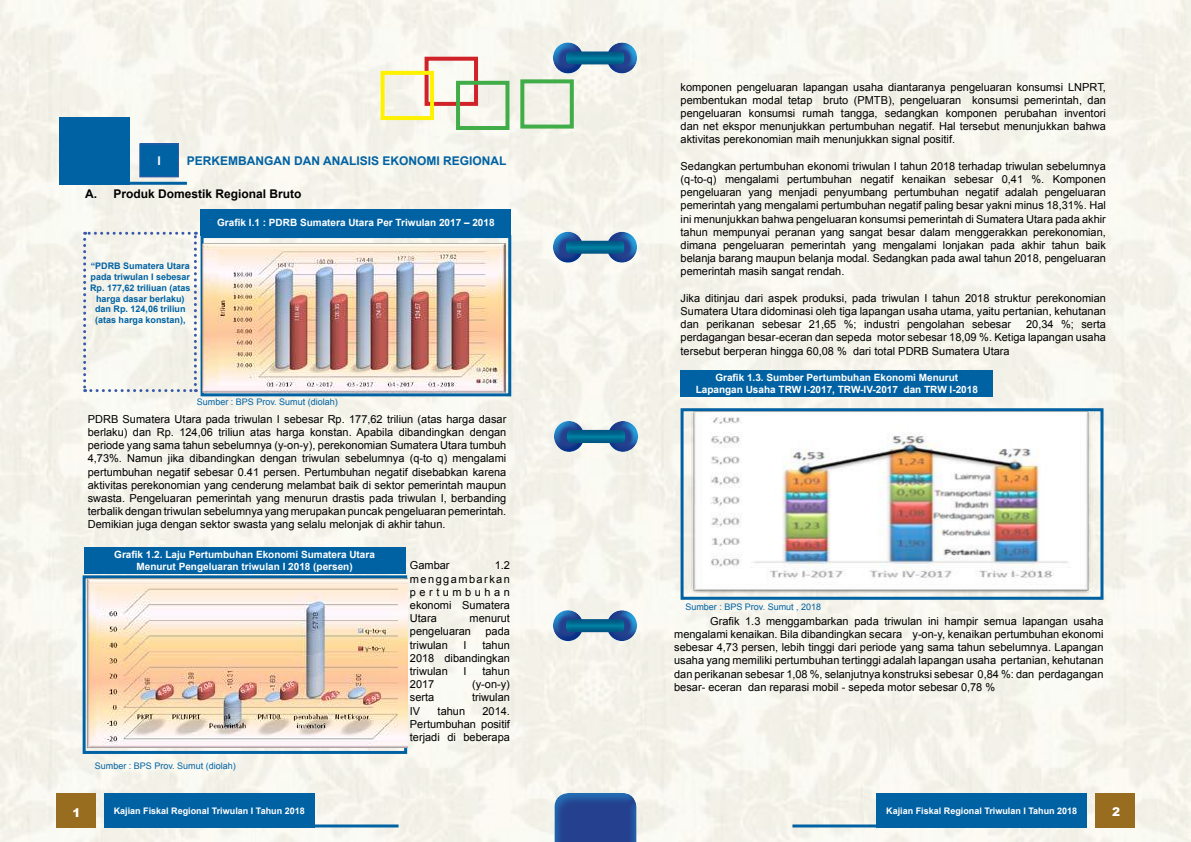
<style>
.page{position:relative;width:1191px;height:842px;background:#fff}
.page>*{position:absolute;margin:0;border:0;box-sizing:border-box;transform-origin:0 0}
.t1{font:700 12px "Arial";color:#0062a3}
.t2{font:700 12px "Arial";color:#000}
.t3{font:900 12px "Arial";color:#fff}
.t4{font:700 12px "Arial";color:#fff}
.t5{font:11px/13.2px "Arial";color:#000;text-align:justify}
.t6{font:700 10px/12px "Arial";color:#fff;text-align:center}
.t7{font:700 9px/10.8px "Arial";color:#0062a3;text-align:center}
.t8{font:9px "Arial";color:#0062a3}
.t9{font:700 9px "Arial";color:#fff}
</style>
<div class="page">
<img style="left:0;top:0;width:1191px;height:842px">
<div style="left:545px;top:36px;width:39px;height:37px;background:#f4f3ea"></div>
<div style="left:551px;top:43px;width:39px;height:32px;background:#00adef;opacity:.75"></div>
<div style="left:611px;top:36px;width:33px;height:39px;background:#00adef;opacity:.75"></div>
<div style="left:599px;top:39px;width:35px;height:36px;background:#00adef;opacity:.75"></div>
<div style="left:559px;top:45px;width:72px;height:21px;background:#24408e;opacity:.5"></div>
<div style="left:546px;top:414px;width:39px;height:37px;background:#f4f3ec"></div>
<div style="left:552px;top:421px;width:39px;height:32px;background:#00adef;opacity:.75"></div>
<div style="left:612px;top:414px;width:33px;height:39px;background:#00adef;opacity:.75"></div>
<div style="left:600px;top:417px;width:35px;height:36px;background:#00adef;opacity:.75"></div>
<div style="left:560px;top:423px;width:72px;height:21px;background:#24408e;opacity:.5"></div>
<div style="left:545px;top:225px;width:39px;height:37px;background:#faf9f1"></div>
<div style="left:551px;top:232px;width:39px;height:32px;background:#00adef;opacity:.75"></div>
<div style="left:611px;top:225px;width:33px;height:39px;background:#00adef;opacity:.75"></div>
<div style="left:599px;top:228px;width:35px;height:36px;background:#00adef;opacity:.75"></div>
<div style="left:559px;top:234px;width:72px;height:21px;background:#24408e;opacity:.5"></div>
<div style="left:545px;top:604px;width:39px;height:36px;background:#faf9f3"></div>
<div style="left:551px;top:610px;width:39px;height:33px;background:#00adef;opacity:.75"></div>
<div style="left:611px;top:604px;width:33px;height:39px;background:#00adef;opacity:.75"></div>
<div style="left:599px;top:606px;width:35px;height:37px;background:#00adef;opacity:.75"></div>
<div style="left:559px;top:612px;width:72px;height:21px;background:#24408e;opacity:.5"></div>
<div style="left:545px;top:785px;width:100px;height:57px;background:#00adef;opacity:.37"></div>
<div style="left:56px;top:793px;width:40px;height:34px;background:#996d20"></div>
<div style="left:104px;top:793px;width:210px;height:34px;background:#0062a3"></div>
<div style="left:1095px;top:793px;width:39px;height:34px;background:#996d20"></div>
<hr style="left:108px;top:824px;width:290px;height:3px;background:#0062a3">
<hr style="left:792px;top:824px;width:285px;height:3px;background:#0062a3">
<div style="left:876px;top:793px;width:211px;height:34px;background:#0062a3"></div>
<div style="left:140px;top:144px;width:38px;height:33px;background:#0062a3"></div>
<div style="left:139px;top:143px;width:40px;height:34px;border:1px solid #3759a8"></div>
<svg style="left:83px;top:232px;width:114px;height:160px"></svg>
<div style="left:59px;top:117px;width:70px;height:67px;background:#0062a3"></div>
<hr style="left:59px;top:182px;width:128px;height:3px;background:#0062a3">
<div style="left:201px;top:209px;width:310px;height:26px;background:#0062a3"></div>
<div style="left:424px;top:57px;width:54px;height:49px;border:4px solid #d12229"></div>
<div style="left:456px;top:81px;width:53px;height:49px;border:4px solid #40ad48"></div>
<div style="left:380px;top:71px;width:54px;height:49px;border:4px solid #fff100"></div>
<div style="left:520px;top:79px;width:54px;height:50px;border:4px solid #40ad48"></div>
<div style="left:201px;top:235px;width:310px;height:161px;border:3px solid #0062a3"></div>
<div style="left:84px;top:547px;width:321px;height:26px;background:#0062a3"></div>
<div style="left:83px;top:575px;width:324px;height:179px;border:3px solid #0062a3"></div>
<div style="left:680px;top:370px;width:313px;height:26px;background:#0062a3"></div>
<div style="left:680px;top:408px;width:423px;height:192px;border:3px solid #0062a3"></div>
<img style="left:201px;top:242px;width:304px;height:150px">
<img style="left:86px;top:577px;width:321px;height:171px">
<img style="left:686px;top:409px;width:409px;height:186px">
<p class="t4" style="left:157px;top:153px;width:5px">I</p>
<p class="t1" style="left:187px;top:153px;width:321px">PERKEMBANGAN DAN ANALISIS EKONOMI REGIONAL</p>
<p class="t2" style="left:85px;top:186px;width:218px">A. Produk Domestik Regional Bruto</p>
<p class="t7" style="left:90px;top:261px;width:102px">“PDRB Sumatera Utara pada triwulan I sebesar<br>Rp. 177,62 triliuan (atas harga dasar berlaku) dan Rp. 124,06 triliun (atas harga konstan),</p>
<p class="t6" style="left:217px;top:216px;width:279px">Grafik I.1 : PDRB Sumatera Utara Per Triwulan 2017 – 2018</p>
<p class="t8" style="left:197px;top:396px;width:142px">Sumber : BPS Prov. Sumut (diolah)</p>
<p class="t5" style="left:88px;top:412px;width:420px">PDRB Sumatera Utara pada triwulan I sebesar Rp. 177,62 triliun (atas harga dasar berlaku) dan Rp. 124,06 triliun atas harga konstan. Apabila dibandingkan dengan periode yang sama tahun sebelumnya (y-on-y), perekonomian Sumatera Utara tumbuh 4,73%. Namun jika dibandingkan dengan triwulan sebelumnya (q-to q) mengalami pertumbuhan negatif sebesar 0.41 persen. Pertumbuhan negatif disebabkan karena aktivitas perekonomian yang cenderung melambat baik di sektor pemerintah maupun swasta. Pengeluaran pemerintah yang menurun drastis pada triwulan I, berbanding terbalik dengan triwulan sebelumnya yang merupakan puncak pengeluaran pemerintah.<br>Demikian juga dengan sektor swasta yang selalu melonjak di akhir tahun.</p>
<p class="t5" style="left:410px;top:559px;width:41px">Gambar</p>
<p class="t6" style="left:114px;top:549px;width:262px">Grafik 1.2. Laju Pertumbuhan Ekonomi Sumatera Utara<br>Menurut Pengeluaran triwulan I 2018 (persen)</p>
<p class="t5" style="left:410px;top:559px;width:102px;text-indent:85px">1.2 menggambarkan pertumbuhan ekonomi Sumatera Utara</p>
<p class="t5" style="left:410px;top:612px;width:102px;text-indent:60px">menurut pengeluaran</p>
<p class="t5" style="left:485px;top:625px;width:26px">pada</p>
<p class="t5" style="left:410px;top:638px;width:39px">triwulan</p>
<p class="t5" style="left:463px;top:638px;width:5px">I</p>
<p class="t5" style="left:410px;top:638px;width:102px;text-indent:73px">tahun 2018 dibandingkan triwulan</p>
<p class="t5" style="left:463px;top:665px;width:5px">I</p>
<p class="t5" style="left:482px;top:665px;width:29px">tahun</p>
<p class="t8" style="left:95px;top:760px;width:142px">Sumber : BPS Prov. Sumut (diolah)</p>
<p class="t5" style="left:410px;top:678px;width:26px">2017</p>
<p class="t5" style="left:472px;top:678px;width:39px">(y-on-y)</p>
<p class="t5" style="left:410px;top:691px;width:26px">serta</p>
<p class="t5" style="left:472px;top:691px;width:39px">triwulan</p>
<p class="t5" style="left:410px;top:704px;width:12px">IV</p>
<p class="t5" style="left:437px;top:704px;width:29px">tahun</p>
<p class="t5" style="left:410px;top:704px;width:102px;text-indent:73px">2014.<br>Pertumbuhan positif terjadi di beberapa</p>
<p class="t5" style="left:680px;top:80px;width:427px">komponen pengeluaran lapangan usaha diantaranya pengeluaran konsumsi LNPRT, pembentukan modal tetap bruto (PMTB), pengeluaran konsumsi pemerintah, dan pengeluaran konsumsi rumah tangga, sedangkan komponen perubahan inventori dan net ekspor menunjukkan pertumbuhan negatif. Hal tersebut menunjukkan bahwa aktivitas perekonomian maih menunjukkan signal positif.</p>
<p class="t5" style="left:680px;top:160px;width:427px">Sedangkan pertumbuhan ekonomi triwulan I tahun 2018 terhadap triwulan sebelumnya (q-to-q) mengalami pertumbuhan negatif kenaikan sebesar 0,41 %. Komponen pengeluaran yang menjadi penyumbang pertumbuhan negatif adalah pengeluaran pemerintah yang mengalami pertumbuhan negatif paling besar yakni minus 18,31%. Hal ini menunjukkan bahwa pengeluaran konsumsi pemerintah di Sumatera Utara pada akhir tahun mempunyai peranan yang sangat besar dalam menggerakkan perekonomian, dimana pengeluaran pemerintah yang mengalami lonjakan pada akhir tahun baik belanja barang maupun belanja modal. Sedangkan pada awal tahun 2018, pengeluaran pemerintah masih sangat rendah.</p>
<p class="t5" style="left:680px;top:292px;width:427px">Jika ditinjau dari aspek produksi, pada triwulan I tahun 2018 struktur perekonomian Sumatera Utara didominasi oleh tiga lapangan usaha utama, yaitu pertanian, kehutanan dan perikanan sebesar 21,65 %; industri pengolahan sebesar</p>
<p class="t5" style="left:680px;top:318px;width:427px;text-indent:345px">20,34 %; serta perdagangan besar-eceran dan sepeda motor sebesar 18,09 %. Ketiga lapangan usaha tersebut berperan hingga 60,08 % dari total PDRB Sumatera Utara</p>
<p class="t6" style="left:695px;top:372px;width:284px">Grafik 1.3. Sumber Pertumbuhan Ekonomi Menurut<br>Lapangan Usaha TRW I-2017, TRW-IV-2017 dan TRW I-2018</p>
<p class="t8" style="left:685px;top:600px;width:137px">Sumber : BPS Prov. Sumut , 2018</p>
<p class="t5" style="left:674px;top:614px;width:431px;text-indent:36px">Grafik 1.3 menggambarkan pada triwulan ini hampir semua lapangan usaha mengalami kenaikan. Bila dibandingkan secara y-on-y, kenaikan pertumbuhan ekonomi sebesar 4,73 persen, lebih tinggi dari periode yang sama tahun sebelumnya. Lapangan usaha yang memiliki pertumbuhan tertinggi adalah lapangan usaha pertanian, kehutanan dan perikanan sebesar 1,08 %, selanjutnya konstruksi sebesar 0,84 %: dan perdagangan besar- eceran dan reparasi mobil - sepeda motor sebesar 0,78 %</p>
<p class="t3" style="left:73px;top:804px;width:10px">1</p>
<p class="t3" style="left:1112px;top:803px;width:10px">2</p>
<p class="t9" style="left:114px;top:804px;width:192px">Kajian Fiskal Regional Triwulan I Tahun 2018</p>
<p class="t9" style="left:886px;top:804px;width:192px">Kajian Fiskal Regional Triwulan I Tahun 2018</p>
</div>
